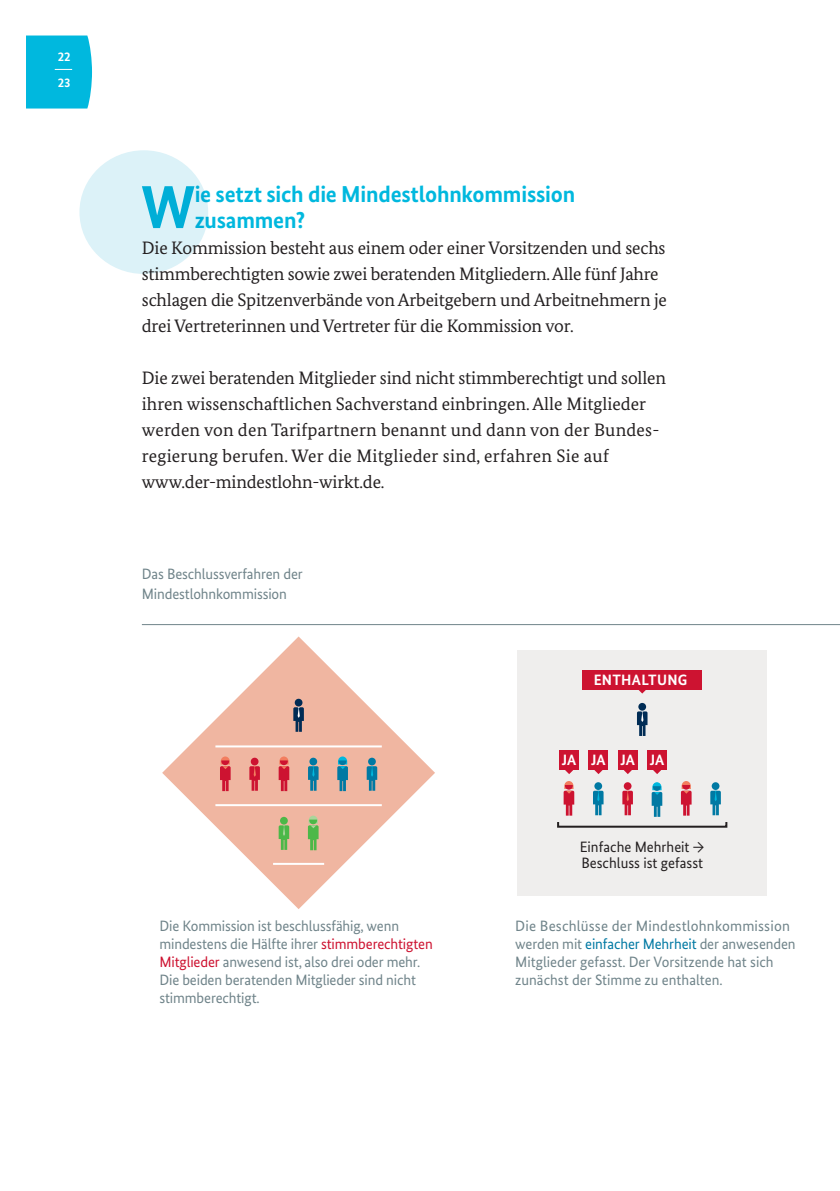
<style>
.page{position:relative;width:840px;height:1191px;background:#fff}
.page>*{position:absolute;margin:0;border:0;box-sizing:border-box;transform-origin:0 0}
.t1{font:700 60.6px "Bundes Sans";color:#00b8de}
.t2{font:700 23px/26px "Bundes Sans";letter-spacing:-.01em;color:#00b8de}
.t3{font:18px/26px "Bundes Serif";letter-spacing:-.01em;color:#231f20}
.t4{font:15px/18px "Bundes Sans";letter-spacing:-.01em;color:#70848a}
.t5{font:15px/16px "Bundes Sans";color:#231f20}
.t6{font:700 15px "Bundes Sans";letter-spacing:.02em;color:#fff}
.t7{font:700 12.8px/26.2px "Bundes Sans";color:#fff}
.s1{color:#cd1331}
.s2{color:#0079a3}
</style>
<div class="page">
<hr style="left:142px;top:624px;width:697px;height:1px;background:#70848a">
<div style="left:26px;top:36px;width:66px;height:72px;background:#00b8de"></div>
<div style="left:79px;top:150px;width:129px;height:124px;background:#dcf2f8;border-radius:50%"></div>
<svg style="left:162px;top:636px;width:273px;height:273px"></svg>
<hr style="left:215px;top:745px;width:166px;height:2px;background:#fff">
<hr style="left:215px;top:804px;width:166px;height:2px;background:#fff">
<hr style="left:273px;top:863px;width:51px;height:2px;background:#fff">
<div style="left:294px;top:698px;width:8px;height:8px;background:#002c55;border-radius:50%"></div>
<svg style="left:293px;top:707px;width:11px;height:25px"></svg>
<div style="left:250px;top:757px;width:8px;height:8px;background:#cd1331;border-radius:50%"></div>
<svg style="left:249px;top:766px;width:11px;height:24px"></svg>
<svg style="left:220px;top:756px;width:10px;height:35px"></svg>
<svg style="left:278px;top:756px;width:11px;height:35px"></svg>
<div style="left:280px;top:817px;width:7px;height:7px;background:#4cb848;border-radius:50%"></div>
<svg style="left:278px;top:825px;width:11px;height:25px"></svg>
<svg style="left:308px;top:815px;width:10px;height:35px"></svg>
<div style="left:309px;top:757px;width:8px;height:8px;background:#0079a3;border-radius:50%"></div>
<svg style="left:308px;top:766px;width:10px;height:24px"></svg>
<div style="left:368px;top:757px;width:7px;height:8px;background:#0079a3;border-radius:50%"></div>
<svg style="left:366px;top:766px;width:11px;height:24px"></svg>
<svg style="left:337px;top:756px;width:11px;height:35px"></svg>
<div style="left:517px;top:650px;width:249px;height:245px;background:#efeeed"></div>
<div style="left:556px;top:821px;width:171px;height:6px;border:2px solid #231f20"></div>
<div style="left:638px;top:703px;width:7px;height:7px;background:#002c55;border-radius:50%"></div>
<svg style="left:637px;top:711px;width:10px;height:25px"></svg>
<div style="left:559px;top:750px;width:19px;height:20px;background:#cd1331"></div>
<svg style="left:565px;top:770px;width:8px;height:4px"></svg>
<div style="left:588px;top:750px;width:20px;height:20px;background:#cd1331"></div>
<svg style="left:594px;top:770px;width:8px;height:4px"></svg>
<div style="left:617px;top:750px;width:20px;height:20px;background:#cd1331"></div>
<svg style="left:624px;top:770px;width:7px;height:4px"></svg>
<div style="left:646px;top:750px;width:20px;height:20px;background:#cd1331"></div>
<svg style="left:653px;top:770px;width:7px;height:4px"></svg>
<div style="left:582px;top:669px;width:119px;height:20px;background:#cd1331"></div>
<svg style="left:638px;top:689px;width:8px;height:4px"></svg>
<svg style="left:651px;top:782px;width:11px;height:35px"></svg>
<svg style="left:563px;top:781px;width:11px;height:34px"></svg>
<svg style="left:680px;top:781px;width:11px;height:34px"></svg>
<div style="left:711px;top:782px;width:8px;height:8px;background:#0079a3;border-radius:50%"></div>
<svg style="left:710px;top:790px;width:10px;height:25px"></svg>
<div style="left:594px;top:782px;width:7px;height:8px;background:#0079a3;border-radius:50%"></div>
<svg style="left:593px;top:790px;width:10px;height:25px"></svg>
<div style="left:623px;top:782px;width:8px;height:8px;background:#cd1331;border-radius:50%"></div>
<svg style="left:622px;top:790px;width:10px;height:25px"></svg>
<p class="t7" style="left:58px;top:44px;width:14px">22<br>23</p>
<h3 class="t1" style="left:141px;top:170px;width:56px">W</h3>
<h3 class="t2" style="left:194px;top:181px;width:382px">ie setzt sich die Mindestlohnkommission zusammen?</h3>
<p class="t3" style="left:142px;top:235px;width:526px">Die Kommission besteht aus einem oder einer Vorsitzenden und sechs stimmberechtigten sowie zwei beratenden Mitgliedern. Alle fünf Jahre schlagen die Spitzenverbände von Arbeitgebern und Arbeitnehmern je drei Vertreterinnen und Vertreter für die Kommission vor.</p>
<p class="t3" style="left:142px;top:365px;width:525px">Die zwei beratenden Mitglieder sind nicht stimmberechtigt und sollen ihren wissenschaftlichen Sachverstand einbringen. Alle Mitglieder werden von den Tarifpartnern benannt und dann von der Bundes&shy;regierung berufen. Wer die Mitglieder sind, erfahren Sie auf www.der-mindestlohn-wirkt.de.</p>
<p class="t4" style="left:142px;top:563px;width:162px;line-height:20px">Das Beschlussverfahren der<br>Mindestlohnkommission</p>
<p class="t4" style="left:159px;top:917px;width:275px">Die Kommission ist beschlussfähig, wenn mindestens die Hälfte ihrer <span class="s1">stimmberechtigten Mitglieder</span> anwesend ist, also drei oder mehr.<br>Die beiden beratenden Mitglieder sind nicht stimmberechtigt.</p>
<p class="t6" style="left:593px;top:670px;width:95px">ENTHALTUNG</p>
<p class="t6" style="left:561px;top:750px;width:104px">JA JA JA JA</p>
<p class="t5" style="left:579px;top:838px;width:126px">Einfache Mehrheit →<br>Beschluss ist gefasst</p>
<p class="t4" style="left:515px;top:917px;width:282px">Die Beschlüsse der Mindestlohnkommission werden mit <span class="s2">einfacher Mehrheit</span> der anwesenden Mitglieder gefasst. Der Vorsitzende hat sich zunächst der Stimme zu enthalten.</p>
</div>
